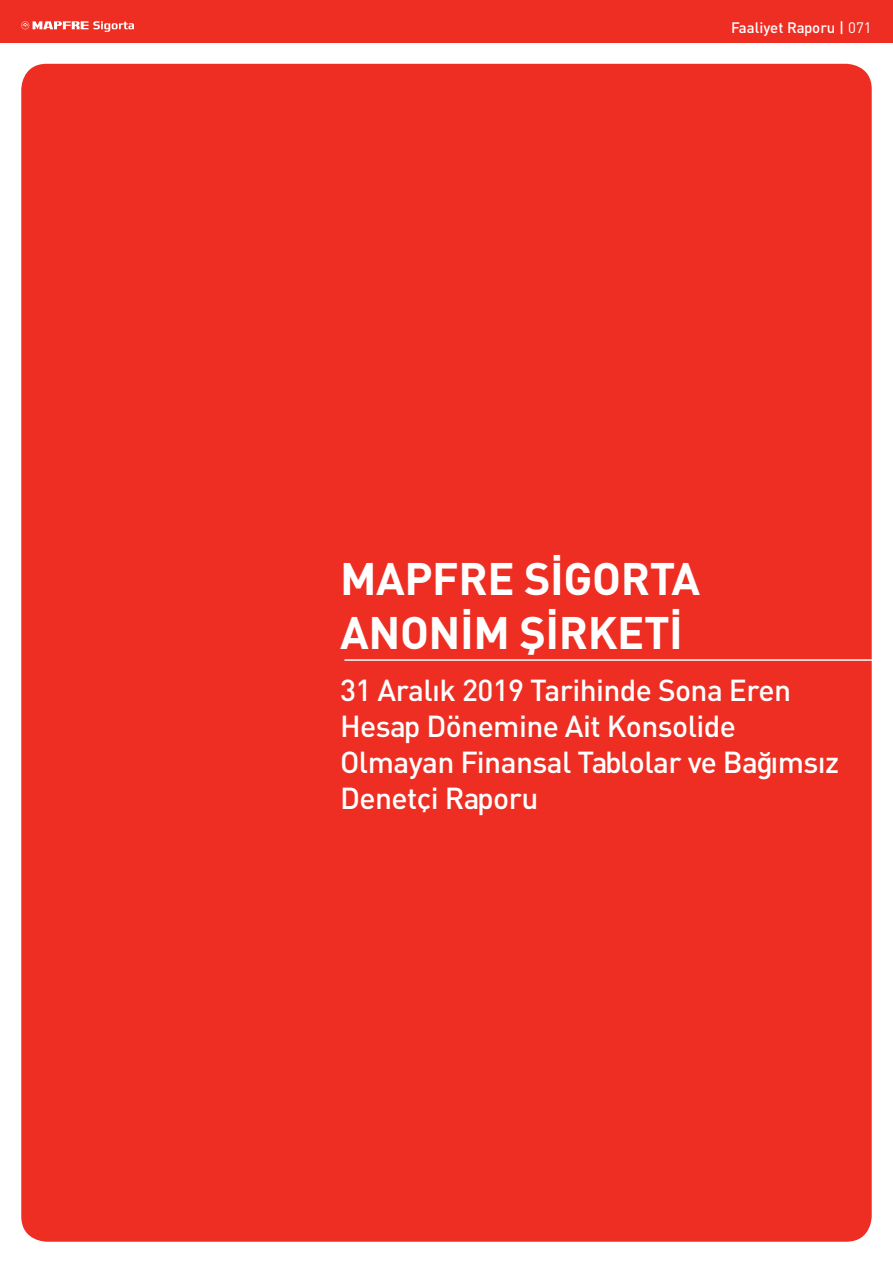
<style>
.page{position:relative;width:893px;height:1263px;background:#fff}
.page>*{position:absolute;margin:0;border:0;box-sizing:border-box;transform-origin:0 0}
.t1{font:45px/54px "DINT Bold Tr";letter-spacing:-.01em;color:#fff}
.t2{font:30px/36px "DIN Medium Tr";letter-spacing:-.02em;color:#fff}
.t3{font:15px "DIN Medium Tr";color:#fff}
.s1{font-family:"DIN Tr"}
</style>
<div class="page">
<div style="left:0;top:0;width:893px;height:43px;background:#ee2e22"></div>
<svg style="left:21px;top:21px;width:113px;height:11px"></svg>
<div style="left:21px;top:64px;width:851px;height:1178px;background:#ee2e22;border-radius:26px"></div>
<hr style="left:344px;top:659px;width:549px;height:2px;background:#fff">
<p class="t3" style="left:731px;top:18px;width:142px">Faaliyet Raporu | <span class="s1">071</span></p>
<h1 class="t1" style="left:340px;top:549px;width:361px">MAPFRE SİGORTA<br>ANONİM ŞİRKETİ</h1>
<p class="t2" style="left:340px;top:672px;width:501px">31 Aralık 2019 Tarihinde Sona Eren<br>Hesap Dönemine Ait Konsolide<br>Olmayan Finansal Tablolar ve Bağımsız<br>Denetçi Raporu</p>
</div>
